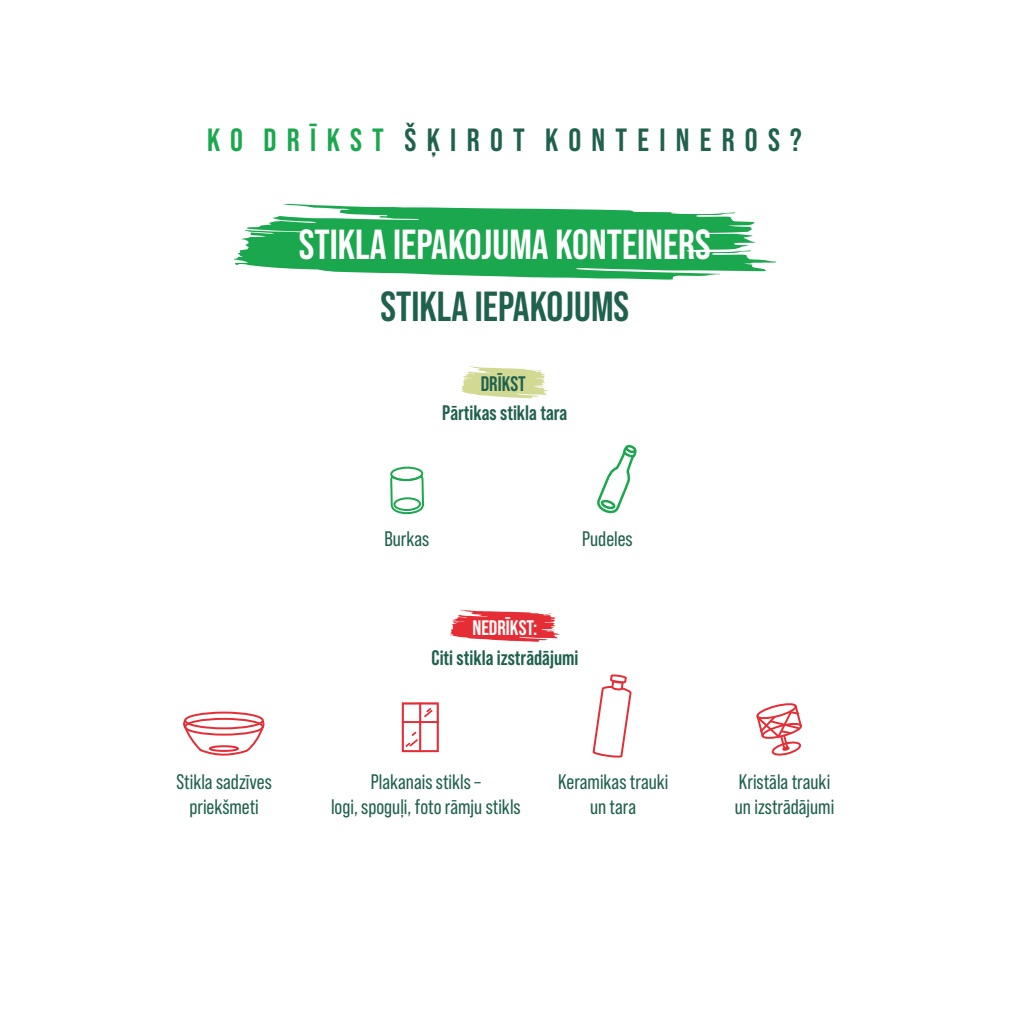
<style>
.page{position:relative;width:1010px;height:1010px;background:#fff}
.page>*{position:absolute;margin:0;border:0;box-sizing:border-box;transform-origin:0 0}
.t1{font:700 42px "Bebas Neue Pro";color:#fefefe}
.t2{font:700 42px "Bebas Neue Pro";color:#20614e}
.t3{font:700 32.2px "Bebas Neue Pro";letter-spacing:.32em;color:#20614e}
.t4{font:21px/25.2px "Bebas Neue Pro";color:#20614e;text-align:center}
.t5{font:700 21px "Bebas Neue Pro";color:#20614e}
.t6{font:700 21px "Bebas Neue Pro";color:#fefefe}
.s1{color:#1aa74e}
</style>
<div class="page">
<svg style="left:461px;top:366px;width:87px;height:32px"></svg>
<svg style="left:450px;top:610px;width:109px;height:32px"></svg>
<svg style="left:597px;top:445px;width:40px;height:69px"></svg>
<svg style="left:390px;top:467px;width:34px;height:48px"></svg>
<div style="left:390px;top:466px;width:33px;height:15px;border:2px solid #1aa74e;border-radius:50%"></div>
<div style="left:393px;top:497px;width:28px;height:14px;border:2px solid #1aa74e;border-radius:50%"></div>
<svg style="left:402px;top:702px;width:36px;height:50px"></svg>
<div style="left:184px;top:711px;width:80px;height:18px;border:2px solid #e52d35;border-radius:50%"></div>
<svg style="left:183px;top:718px;width:81px;height:38px"></svg>
<svg style="left:756px;top:703px;width:46px;height:53px"></svg>
<svg style="left:592px;top:674px;width:40px;height:84px"></svg>
<svg style="left:234px;top:204px;width:542px;height:76px;fill:#1aa74e"></svg>
<h2 class="t3" style="left:207px;top:124px;width:596px"><span class="s1">KO DRĪKST</span> ŠĶIROT KONTEINEROS?</h2>
<h1 class="t1" style="left:299px;top:224px;width:413px">STIKLA IEPAKOJUMA KONTEINERS</h1>
<h1 class="t2" style="left:381px;top:287px;width:250px">STIKLA IEPAKOJUMS</h1>
<p class="t5" style="left:481px;top:374px;width:47px">DRĪKST</p>
<p class="t5" style="left:442px;top:403px;width:127px">Pārtikas stikla tara</p>
<p class="t4" style="left:384px;top:526px;width:46px">Burkas</p>
<p class="t4" style="left:582px;top:526px;width:52px">Pudeles</p>
<p class="t6" style="left:472px;top:617px;width:66px">NEDRĪKST:</p>
<p class="t5" style="left:432px;top:648px;width:148px">Citi stikla izstrādājumi</p>
<p class="t4" style="left:176px;top:769px;width:97px">Stikla sadzīves priekšmeti</p>
<p class="t4" style="left:331px;top:769px;width:191px">Plakanais stikls –<br>logi, spoguļi, foto rāmju stikls</p>
<p class="t4" style="left:558px;top:769px;width:112px">Keramikas trauki un tara</p>
<p class="t4" style="left:735px;top:769px;width:101px;text-align:left">Kristāla trauki un izstrādājumi</p>
</div>
